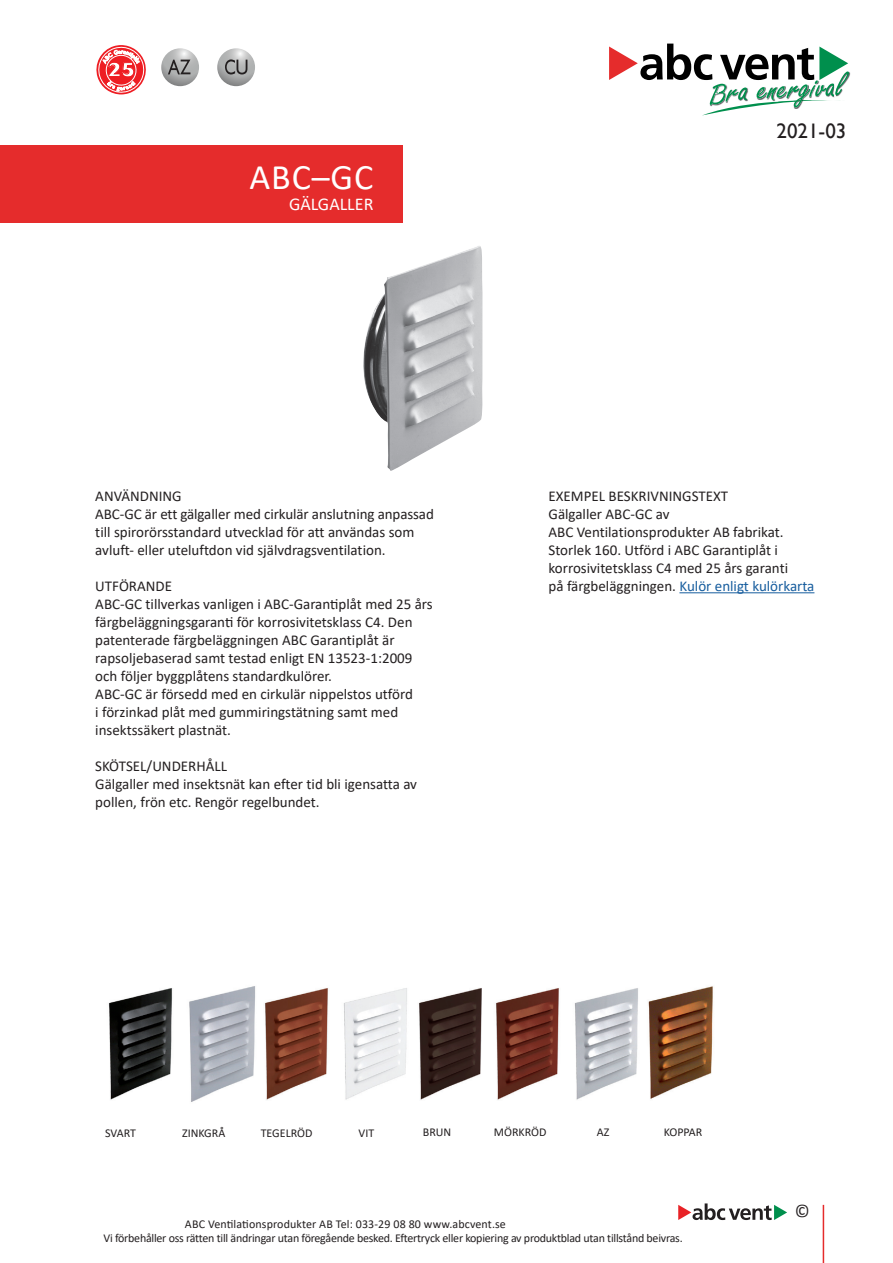
<style>
.page{position:relative;width:893px;height:1263px;background:#fff}
.page>*{position:absolute;margin:0;border:0;box-sizing:border-box;transform-origin:0 0}
.Rubrik{font:36px "Calibri";color:#fff}
.översikt_rubrik{font:21px "Gill Sans";color:#231f20}
.t1{font:800 19.5px "Cosmos";color:#fff}
.Rubrik-2{font:18px "Calibri";color:#fff}
.t2{font:18px "Calibri";color:#231f20}
.brödtext{font:15px/18px "Calibri";color:#231f20}
.brödtext-2{font:15px "Calibri";color:#175d9e}
.brödtext-3{font:12px "Calibri";letter-spacing:-.02em;color:#231f20}
.brödtext-4{font:12px "Calibri";letter-spacing:.01em;color:#231f20}
.brödtext-5{font:12px "Calibri";color:#231f20}
.s1{color:#231f20}
</style>
<div class="page">
<hr style="left:823px;top:1205px;width:1px;height:58px;background:#e52c2c">
<svg style="left:678px;top:1203px;width:109px;height:17px"></svg>
<svg style="left:609px;top:44px;width:240px;height:71px"></svg>
<hr style="left:679px;top:592px;width:135px;height:1px;background:#175d9e">
<svg style="left:161px;top:48px;width:38px;height:38px"></svg>
<svg style="left:168px;top:60px;width:22px;height:14px"></svg>
<svg style="left:217px;top:48px;width:38px;height:38px"></svg>
<svg style="left:225px;top:59px;width:22px;height:15px"></svg>
<img style="left:363px;top:246px;width:120px;height:225px">
<div style="left:0;top:146px;width:403px;height:77px;background:#e52c2c"></div>
<img style="left:419px;top:988px;width:63px;height:112px">
<img style="left:496px;top:988px;width:63px;height:112px">
<img style="left:575px;top:988px;width:63px;height:112px">
<img style="left:648px;top:986px;width:65px;height:113px">
<img style="left:108px;top:988px;width:65px;height:112px">
<img style="left:264px;top:988px;width:64px;height:112px">
<img style="left:344px;top:988px;width:63px;height:112px">
<img style="left:189px;top:986px;width:67px;height:116px">
<svg style="left:96px;top:45px;width:50px;height:50px"></svg>
<p class="t1" style="left:108px;top:58px;width:29px">25</p>
<p class="Rubrik" style="left:249px;top:152px;width:125px">ABC–GC</p>
<p class="Rubrik-2" style="left:289px;top:192px;width:86px">GÄLGALLER</p>
<p class="brödtext" style="left:95px;top:487px;width:88px">ANVÄNDNING</p>
<p class="brödtext" style="left:95px;top:505px;width:340px">ABC-GC är ett gälgaller med cirkulär anslutning anpassad till spirorörsstandard utvecklad för att användas som</p>
<p class="brödtext" style="left:95px;top:541px;width:292px">avluft- eller uteluftdon vid självdragsventilation.</p>
<p class="brödtext" style="left:95px;top:577px;width:78px">UTFÖRANDE</p>
<p class="brödtext" style="left:95px;top:595px;width:339px">ABC-GC tillverkas vanligen i ABC-Garantiplåt med 25 års färgbeläggningsgaranti för korrosivitetsklass C4. Den</p>
<p class="brödtext" style="left:95px;top:631px;width:301px">patenterade färgbeläggningen ABC Garantiplåt är</p>
<p class="brödtext" style="left:95px;top:649px;width:319px">rapsoljebaserad samt testad enligt EN 13523-1:2009</p>
<p class="brödtext" style="left:95px;top:667px;width:238px">och följer byggplåtens standardkulörer.</p>
<p class="brödtext" style="left:95px;top:685px;width:319px">ABC-GC är försedd med en cirkulär nippelstos utförd</p>
<p class="brödtext" style="left:95px;top:703px;width:304px">i förzinkad plåt med gummiringstätning samt med insektssäkert plastnät.</p>
<p class="brödtext" style="left:95px;top:757px;width:133px">SKÖTSEL/UNDERHÅLL</p>
<p class="brödtext" style="left:95px;top:775px;width:323px">Gälgaller med insektsnät kan efter tid bli igensatta av pollen, frön etc. Rengör regelbundet.</p>
<p class="översikt_rubrik" style="left:776px;top:119px;width:71px">2021-03</p>
<p class="brödtext" style="left:549px;top:487px;width:181px">EXEMPEL BESKRIVNINGSTEXT</p>
<p class="brödtext" style="left:549px;top:505px;width:123px">Gälgaller ABC-GC av</p>
<p class="brödtext" style="left:549px;top:523px;width:237px">ABC Ventilationsprodukter AB fabrikat.</p>
<p class="brödtext" style="left:549px;top:541px;width:231px">Storlek 160. Utförd i ABC Garantiplåt i</p>
<p class="brödtext" style="left:549px;top:559px;width:241px">korrosivitetsklass C4 med 25 års garanti</p>
<p class="brödtext-2" style="left:549px;top:576px;width:267px"><span class="s1">på färgbeläggningen.</span> Kulör enligt kulörkarta</p>
<p class="brödtext-3" style="left:105px;top:1124px;width:32px">SVART</p>
<p class="brödtext-5" style="left:182px;top:1124px;width:45px">ZINKGRÅ</p>
<p class="brödtext-5" style="left:261px;top:1124px;width:53px">TEGELRÖD</p>
<p class="brödtext-3" style="left:359px;top:1124px;width:17px">VIT</p>
<p class="brödtext-3" style="left:423px;top:1124px;width:30px">BRUN</p>
<p class="brödtext-5" style="left:494px;top:1124px;width:54px">MÖRKRÖD</p>
<p class="brödtext-3" style="left:597px;top:1124px;width:14px">AZ</p>
<p class="brödtext-3" style="left:664px;top:1124px;width:40px">KOPPAR</p>
<p class="brödtext-4" style="left:185px;top:1215px;width:322px">ABC Ventilationsprodukter AB Tel: 033-29 08 80 www.abcvent.se</p>
<p class="brödtext-3" style="left:103px;top:1229px;width:581px">Vi förbehåller oss rätten till ändringar utan föregående besked. Eftertryck eller kopiering av produktblad utan tillstånd beivras.</p>
<p class="t2" style="left:795px;top:1198px;width:17px">©</p>
</div>
